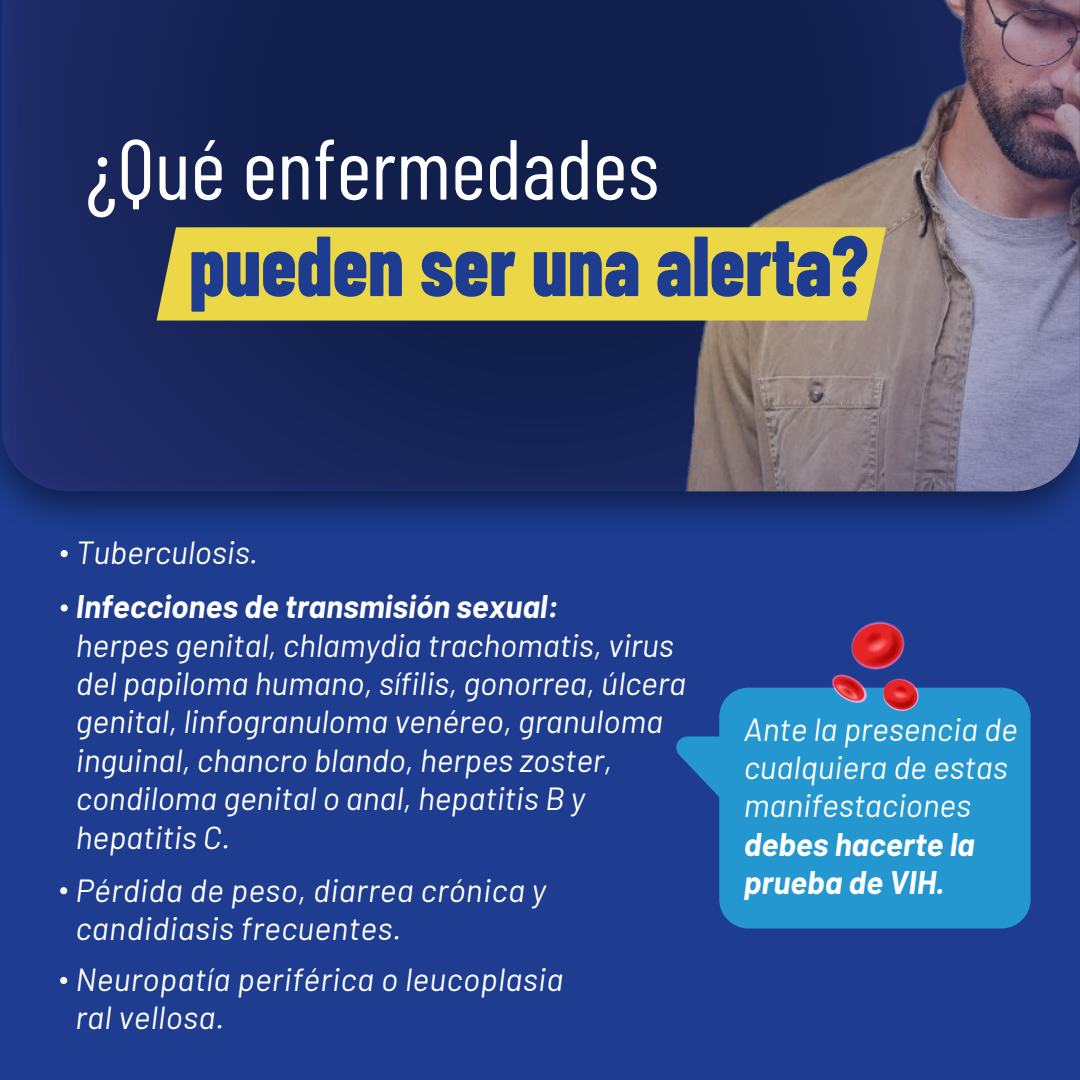
<style>
.page{position:relative;width:1080px;height:1080px;background:#1e3d91}
.page>*{position:absolute;margin:0;border:0;box-sizing:border-box;transform-origin:0 0}
.t1{font:800 85px "Barlow Condensed";color:#1e3d91;scale:.93 1}
.t2{font:85px "Barlow Condensed";color:#fff}
.t3{font:italic 32px/38.4px "Barlow";color:#fff}
.t4{font:italic 700 32px/38.4px "Barlow";color:#fff}
</style>
<div class="page">
<img style="left:0;top:0;width:1078px;height:522px">
<svg style="left:2px;top:0;width:1078px;height:491px"></svg>
<div style="left:157px;top:227px;width:729px;height:94px;background:#ecd847"></div>
<svg style="left:676px;top:736px;width:43px;height:61px"></svg>
<div style="left:61px;top:550px;width:7px;height:7px;background:#fff;border-radius:50%"></div>
<div style="left:61px;top:604px;width:7px;height:8px;background:#fff;border-radius:50%"></div>
<div style="left:60px;top:887px;width:7px;height:7px;background:#fff;border-radius:50%"></div>
<div style="left:60px;top:977px;width:7px;height:7px;background:#fff;border-radius:50%"></div>
<div style="left:719px;top:688px;width:312px;height:240px;background:#2497d0;border-radius:29px"></div>
<svg style="left:831px;top:621px;width:88px;height:90px"></svg>
<h1 class="t2" style="left:86px;top:108px;width:575px">¿Qué enfermedades</h1>
<h1 class="t1" style="left:189px;top:213px;width:732px">pueden ser una alerta?</h1>
<p class="t3" style="left:76px;top:531px;width:184px">Tuberculosis.</p>
<p class="t4" style="left:76px;top:585px;width:484px">Infecciones de transmisión sexual:</p>
<p class="t3" style="left:76px;top:623px;width:612px">herpes genital, chlamydia trachomatis, virus del papiloma humano, sífilis, gonorrea, úlcera genital, linfogranuloma venéreo, granuloma inguinal, chancro blando, herpes zoster, condiloma genital o anal, hepatitis B y hepatitis C.</p>
<p class="t3" style="left:75px;top:868px;width:472px">Pérdida de peso, diarrea crónica y candidiasis frecuentes.</p>
<p class="t3" style="left:75px;top:958px;width:490px">Neuropatía periférica o leucoplasia ral vellosa.</p>
<p class="t3" style="left:744px;top:707px;width:275px">Ante la presencia de cualquiera de estas manifestaciones</p>
<p class="t4" style="left:744px;top:823px;width:232px">debes hacerte la prueba de VIH.</p>
</div>
